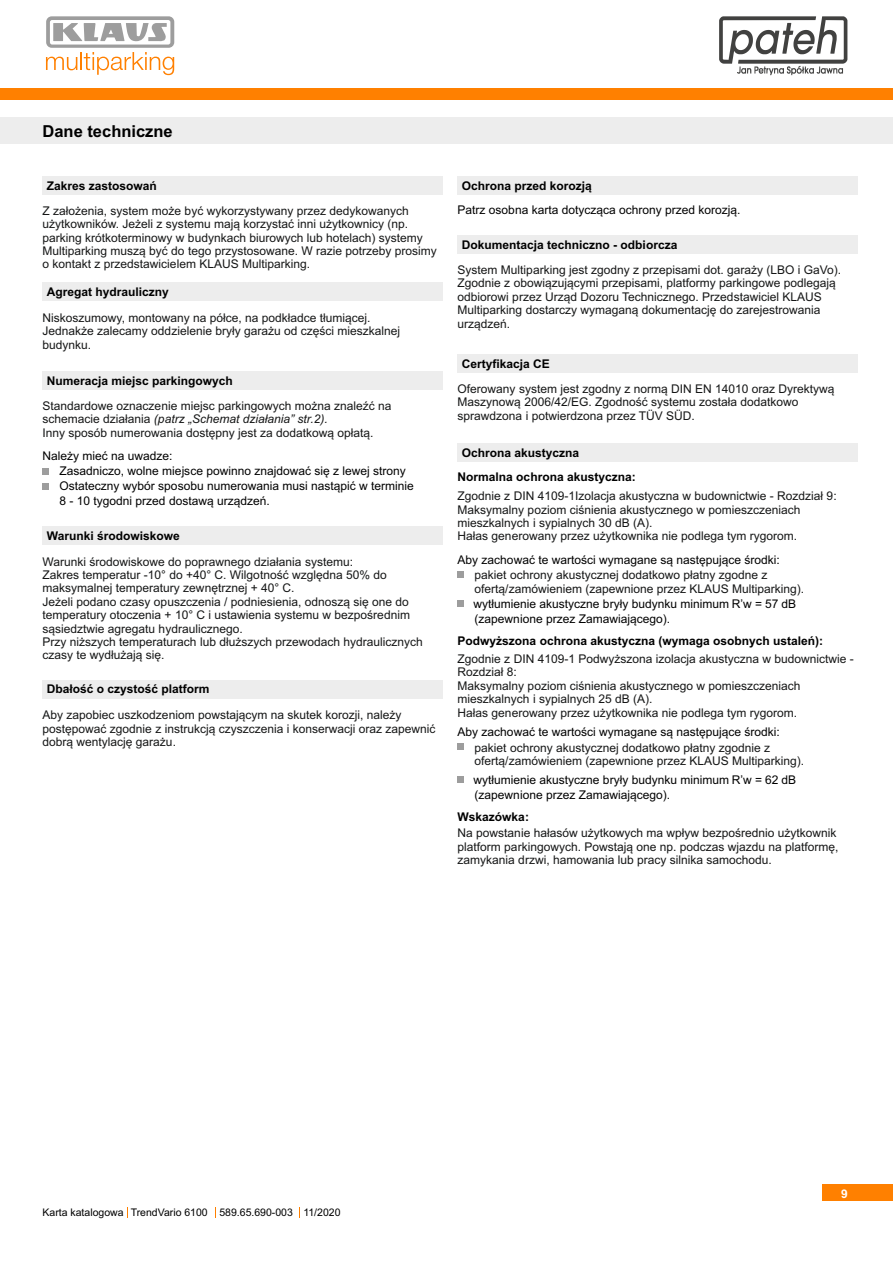
<style>
.page{position:relative;width:893px;height:1262px;background:#fff}
.page>*{position:absolute;margin:0;border:0;box-sizing:border-box;transform-origin:0 0}
.t1{font:700 16.5px "Arial";color:#000}
.t2{font:12px/13.4px "Arial";color:#151616}
.t3{font:12px/15px "Arial";color:#000}
.t4{font:700 12px/24.5px "Arial";color:#000}
.t5{font:700 12px "Arial";color:#fff}
.t6{font:10.5px "Arial";color:#000}
.s1{font-style:italic}
</style>
<div class="page">
<div style="left:0;top:88px;width:893px;height:12px;background:#ff8000"></div>
<div style="left:821px;top:1184px;width:72px;height:17px;background:#ff8000"></div>
<div style="left:0;top:118px;width:893px;height:26px;background:#ededed"></div>
<div style="left:43px;top:176px;width:399px;height:19px;background:#ededed"></div>
<div style="left:43px;top:282px;width:399px;height:19px;background:#ededed"></div>
<div style="left:43px;top:372px;width:399px;height:18px;background:#ededed"></div>
<svg style="left:43px;top:468px;width:6px;height:6px"></svg>
<svg style="left:43px;top:483px;width:6px;height:6px"></svg>
<div style="left:43px;top:527px;width:399px;height:18px;background:#ededed"></div>
<div style="left:43px;top:680px;width:399px;height:19px;background:#ededed"></div>
<div style="left:457px;top:176px;width:400px;height:19px;background:#ededed"></div>
<div style="left:457px;top:235px;width:400px;height:19px;background:#ededed"></div>
<div style="left:457px;top:354px;width:400px;height:19px;background:#ededed"></div>
<div style="left:457px;top:443px;width:400px;height:19px;background:#ededed"></div>
<svg style="left:458px;top:571px;width:6px;height:6px"></svg>
<svg style="left:458px;top:600px;width:6px;height:6px"></svg>
<svg style="left:458px;top:743px;width:6px;height:6px"></svg>
<svg style="left:458px;top:776px;width:6px;height:6px"></svg>
<svg style="left:46px;top:16px;width:128px;height:59px"></svg>
<svg style="left:719px;top:16px;width:128px;height:59px"></svg>
<h1 class="t1" style="left:43px;top:125px;width:132px">Dane techniczne</h1>
<p class="t4" style="left:47px;top:174px;width:112px">Zakres zastosowań</p>
<p class="t2" style="left:43px;top:205px;width:396px">Z założenia, system może być wykorzystywany przez dedykowanych użytkowników. Jeżeli z systemu mają korzystać inni użytkownicy (np. parking krótkoterminowy w budynkach biurowych lub hotelach) systemy Multiparking muszą być do tego przystosowane. W razie potrzeby prosimy o kontakt z przedstawicielem KLAUS Multiparking.</p>
<p class="t4" style="left:47px;top:280px;width:124px">Agregat hydrauliczny</p>
<p class="t2" style="left:43px;top:312px;width:359px">Niskoszumowy, montowany na półce, na podkładce tłumiącej.<br>Jednakże zalecamy oddzielenie bryły garażu od części mieszkalnej budynku.</p>
<p class="t4" style="left:47px;top:369px;width:188px">Numeracja miejsc parkingowych</p>
<p class="t2" style="left:43px;top:400px;width:350px">Standardowe oznaczenie miejsc parkingowych można znaleźć na schemacie działania <span class="s1">(patrz „Schemat działania” str.2).<br></span>Inny sposób numerowania dostępny jest za dodatkową opłatą.</p>
<p class="t3" style="left:60px;top:450px;width:356px;text-indent:-17px">Należy mieć na uwadze:<br>Zasadniczo, wolne miejsce powinno znajdować się z lewej strony Ostateczny wybór sposobu numerowania musi nastąpić w terminie 8 - 10 tygodni przed dostawą urządzeń.</p>
<p class="t4" style="left:47px;top:524px;width:134px">Warunki środowiskowe</p>
<p class="t2" style="left:43px;top:556px;width:382px">Warunki środowiskowe do poprawnego działania systemu:<br>Zakres temperatur -10° do +40° C. Wilgotność względna 50% do maksymalnej temperatury zewnętrznej + 40° C.<br>Jeżeli podano czasy opuszczenia / podniesienia, odnoszą się one do temperatury otoczenia + 10° C i ustawienia systemu w bezpośrednim sąsiedztwie agregatu hydraulicznego.<br>Przy niższych temperaturach lub dłuższych przewodach hydraulicznych czasy te wydłużają się.</p>
<p class="t4" style="left:47px;top:678px;width:164px">Dbałość o czystość platform</p>
<p class="t2" style="left:43px;top:709px;width:394px">Aby zapobiec uszkodzeniom powstającym na skutek korozji, należy postępować zgodnie z instrukcją czyszczenia i konserwacji oraz zapewnić dobrą wentylację garażu.</p>
<p class="t4" style="left:462px;top:174px;width:132px">Ochrona przed korozją</p>
<p class="t3" style="left:457px;top:203px;width:284px">Patrz osobna karta dotycząca ochrony przed korozją.</p>
<p class="t4" style="left:462px;top:233px;width:217px">Dokumentacja techniczno - odbiorcza</p>
<p class="t2" style="left:457px;top:264px;width:385px">System Multiparking jest zgodny z przepisami dot. garaży (LBO i GaVo).<br>Zgodnie z obowiązującymi przepisami, platformy parkingowe podlegają odbiorowi przez Urząd Dozoru Technicznego. Przedstawiciel KLAUS Multiparking dostarczy wymaganą dokumentację do zarejestrowania urządzeń.</p>
<p class="t4" style="left:462px;top:352px;width:90px">Certyfikacja CE</p>
<p class="t2" style="left:457px;top:383px;width:378px">Oferowany system jest zgodny z normą DIN EN 14010 oraz Dyrektywą<br>Maszynową 2006/42/EG. Zgodność systemu została dodatkowo sprawdzona i potwierdzona przez TÜV SÜD.</p>
<p class="t4" style="left:457px;top:441px;width:180px;text-indent:4px">Ochrona akustyczna<br>Normalna ochrona akustyczna:</p>
<p class="t2" style="left:457px;top:490px;width:380px">Zgodnie z DIN 4109-1Izolacja akustyczna w budownictwie - Rozdział 9:<br>Maksymalny poziom ciśnienia akustycznego w pomieszczeniach mieszkalnych i sypialnych 30 dB (A).<br>Hałas generowany przez użytkownika nie podlega tym rygorom.</p>
<p class="t2" style="left:474px;top:569px;width:331px">pakiet ochrony akustycznej dodatkowo płatny zgodne z ofertą/zamówieniem (zapewnione przez KLAUS Multiparking).</p>
<p class="t3" style="left:457px;top:553px;width:324px">Aby zachować te wartości wymagane są następujące środki:</p>
<p class="t3" style="left:473px;top:597px;width:324px">wytłumienie akustyczne bryły budynku minimum R’w = 57 dB (zapewnione przez Zamawiającego).</p>
<p class="t4" style="left:457px;top:629px;width:367px">Podwyższona ochrona akustyczna (wymaga osobnych ustaleń):</p>
<p class="t2" style="left:457px;top:653px;width:398px">Zgodnie z DIN 4109-1 Podwyższona izolacja akustyczna w budownictwie - Rozdział 8:<br>Maksymalny poziom ciśnienia akustycznego w pomieszczeniach mieszkalnych i sypialnych 25 dB (A).<br>Hałas generowany przez użytkownika nie podlega tym rygorom.</p>
<p class="t2" style="left:474px;top:742px;width:331px">pakiet ochrony akustycznej dodatkowo płatny zgodnie z ofertą/zamówieniem (zapewnione przez KLAUS Multiparking).</p>
<p class="t3" style="left:457px;top:725px;width:324px">Aby zachować te wartości wymagane są następujące środki:</p>
<p class="t3" style="left:473px;top:773px;width:324px">wytłumienie akustyczne bryły budynku minimum R’w = 62 dB (zapewnione przez Zamawiającego).</p>
<p class="t4" style="left:457px;top:805px;width:73px">Wskazówka:</p>
<p class="t2" style="left:457px;top:827px;width:382px">Na powstanie hałasów użytkowych ma wpływ bezpośrednio użytkownik platform parkingowych. Powstają one np. podczas wjazdu na platformę, zamykania drzwi, hamowania lub pracy silnika samochodu.</p>
<p class="t6" style="left:43px;top:1208px;width:299px">Karta katalogowa TrendVario 6100 589.65.690-003 11/2020</p>
<p class="t5" style="left:841px;top:1189px;width:8px">9</p>
</div>
